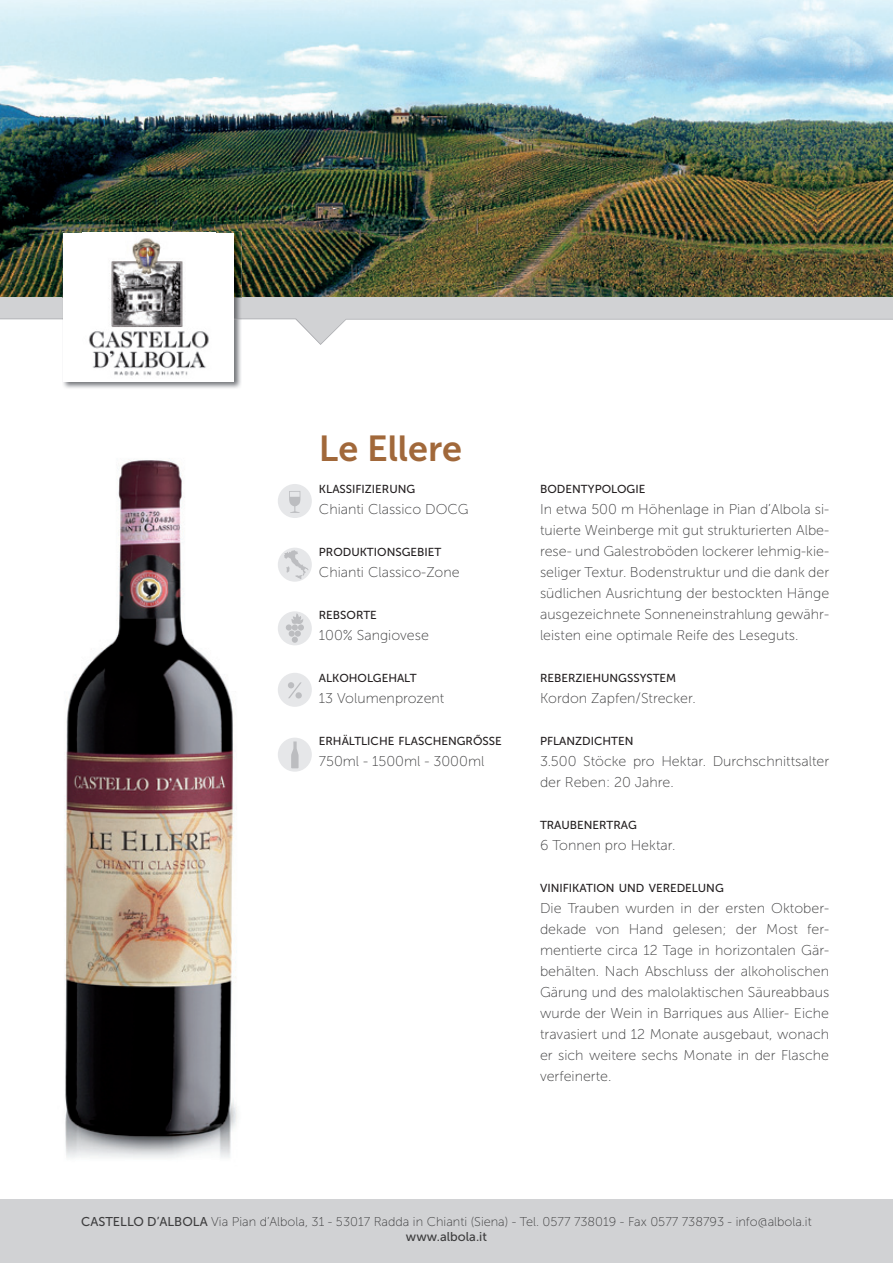
<style>
.page{position:relative;width:893px;height:1263px;background:#fff}
.page>*{position:absolute;margin:0;border:0;box-sizing:border-box;transform-origin:0 0}
.t1{font:36px "Museo Sans 700";color:#a1683a}
.t2{font:14.25px/21px "Museo Sans 100";color:#3e3e3f;text-align:justify}
.t3{font:12.75px "Museo Sans 100";color:#3e3e3f}
.t4{font:12.75px "Museo Sans 500";color:#3e3e3f}
.t5{font:11.55px "Museo Sans 500";color:#231f20}
.s1{font-family:"Museo Sans 500"}
</style>
<div class="page">
<img style="left:0;top:0;width:893px;height:298px">
<div style="left:0;top:298px;width:893px;height:21px;background:#d1d2d4"></div>
<div style="left:0;top:1199px;width:893px;height:64px;background:#d1d2d4"></div>
<svg style="left:0;top:318px;width:893px;height:27px"></svg>
<img style="left:62px;top:231px;width:180px;height:157px">
<div style="left:64px;top:233px;width:170px;height:149px;background:#fff"></div>
<img style="left:88px;top:238px;width:121px;height:138px">
<img style="left:64px;top:458px;width:222px;height:700px">
<div style="left:278px;top:484px;width:34px;height:34px;background:#e6e7e9;border-radius:50%"></div>
<svg style="left:289px;top:491px;width:11px;height:22px"></svg>
<div style="left:278px;top:548px;width:34px;height:34px;background:#e6e7e9;border-radius:50%"></div>
<svg style="left:284px;top:550px;width:24px;height:29px"></svg>
<div style="left:278px;top:611px;width:34px;height:34px;background:#e6e7e9;border-radius:50%"></div>
<div style="left:289px;top:630px;width:6px;height:7px;background:#bcbdc0;border-radius:50%"></div>
<div style="left:295px;top:630px;width:6px;height:7px;background:#bcbdc0;border-radius:50%"></div>
<svg style="left:292px;top:637px;width:6px;height:6px"></svg>
<svg style="left:286px;top:613px;width:18px;height:17px"></svg>
<div style="left:278px;top:673px;width:34px;height:34px;background:#e6e7e9;border-radius:50%"></div>
<svg style="left:288px;top:682px;width:14px;height:16px"></svg>
<div style="left:278px;top:738px;width:34px;height:34px;background:#e6e7e9;border-radius:50%"></div>
<svg style="left:291px;top:741px;width:8px;height:27px"></svg>
<h1 class="t1" style="left:319px;top:428px;width:145px">Le Ellere</h1>
<p class="t5" style="left:319px;top:483px;width:98px">KLASSIFIZIERUNG</p>
<p class="t2" style="left:319px;top:499px;width:151px">Chianti Classico DOCG</p>
<p class="t5" style="left:319px;top:546px;width:124px">PRODUKTIONSGEBIET</p>
<p class="t2" style="left:319px;top:562px;width:142px">Chianti Classico-Zone</p>
<p class="t5" style="left:319px;top:609px;width:60px">REBSORTE</p>
<p class="t2" style="left:319px;top:625px;width:111px">100% Sangiovese</p>
<p class="t5" style="left:319px;top:672px;width:99px">ALKOHOLGEHALT</p>
<p class="t2" style="left:319px;top:688px;width:127px">13 Volumenprozent</p>
<p class="t5" style="left:319px;top:735px;width:184px">ERHÄLTLICHE FLASCHENGRŐSSE</p>
<p class="t2" style="left:319px;top:751px;width:167px">750ml - 1500ml - 3000ml</p>
<p class="t5" style="left:540px;top:483px;width:107px">BODENTYPOLOGIE</p>
<p class="t2" style="left:540px;top:499px;width:291px">In etwa 500 m Höhenlage in Pian d’Albola si&shy;tuierte Weinberge mit gut strukturierten Albe&shy;rese- und Galestroböden lockerer lehmig-kie&shy;seliger Textur. Bodenstruktur und die dank der südlichen Ausrichtung der bestockten Hänge ausgezeichnete Sonneneinstrahlung gewähr&shy;leisten eine optimale Reife des Leseguts.</p>
<p class="t5" style="left:540px;top:672px;width:138px">REBERZIEHUNGSSYSTEM</p>
<p class="t2" style="left:540px;top:688px;width:157px">Kordon Zapfen/Strecker.</p>
<p class="t5" style="left:540px;top:735px;width:95px">PFLANZDICHTEN</p>
<p class="t2" style="left:540px;top:751px;width:291px">3.500 Stöcke pro Hektar. Durchschnittsalter der Reben: 20 Jahre.</p>
<p class="t5" style="left:540px;top:819px;width:98px">TRAUBENERTRAG</p>
<p class="t2" style="left:540px;top:835px;width:137px">6 Tonnen pro Hektar.</p>
<p class="t5" style="left:540px;top:882px;width:185px">VINIFIKATION UND VEREDELUNG</p>
<p class="t2" style="left:540px;top:898px;width:291px">Die Trauben wurden in der ersten Oktober&shy;dekade von Hand gelesen; der Most fer&shy;mentierte circa 12 Tage in horizontalen Gär&shy;behälten. Nach Abschluss der alkoholischen Gärung und des malolaktischen Säureabbaus wurde der Wein in Barriques aus Allier- Eiche travasiert und 12 Monate ausgebaut, wonach er sich weitere sechs Monate in der Flasche verfeinerte.</p>
<p class="t3" style="left:81px;top:1214px;width:732px"><span class="s1">CASTELLO D’ALBOLA</span> Via Pian d’Albola, 31 - 53017 Radda in Chianti (Siena) - Tel. 0577 738019 - Fax 0577 738793 - info@albola.it</p>
<p class="t4" style="left:406px;top:1230px;width:83px">www.albola.it</p>
</div>
